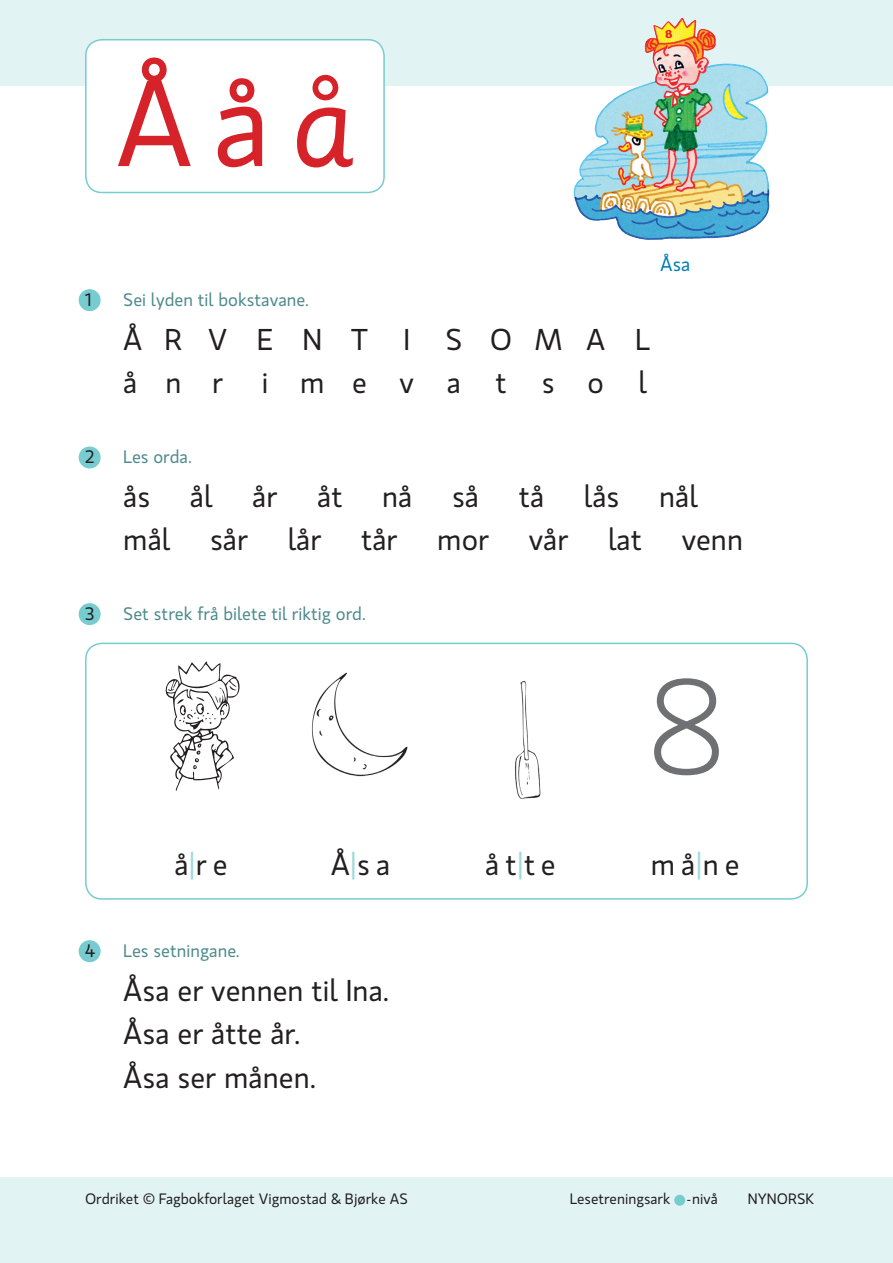
<style>
.page{position:relative;width:893px;height:1263px;background:#fff}
.page>*{position:absolute;margin:0;border:0;box-sizing:border-box;transform-origin:0 0}
.t1{font:300 134.4px "Gloriola Std";color:#6f7073}
.t2{font:121.5px "Gloriola Std";color:#d62229}
.t3{font:30px/43.5px "Gloriola Std";color:#231f20}
.t4{font:30px/43.5px "Gloriola Std";letter-spacing:.935em;color:#231f20}
.t5{font:30px "Gloriola Std";letter-spacing:1.09em;color:#231f20}
.t6{font:19.5px "Gloriola Std";color:#007fb5}
.t7{font:18px "Gloriola Std";color:#4d8a8d}
.t8{font:18px "Gloriola Std";color:#231f20}
.t9{font:15px "Gloriola Std";color:#231f20}
.s1{font-family:"Sassoon Primary";font-size:130.35px}
.s2{color:#a2dadc}
</style>
<div class="page">
<div style="left:0;top:1178px;width:893px;height:85px;background:#e2f3f4"></div>
<div style="left:674px;top:1195px;width:11px;height:11px;background:#77ccd0;border-radius:50%"></div>
<div style="left:79px;top:289px;width:22px;height:22px;background:#77ccd0;border-radius:50%"></div>
<div style="left:79px;top:446px;width:22px;height:22px;background:#77ccd0;border-radius:50%"></div>
<div style="left:79px;top:603px;width:22px;height:22px;background:#77ccd0;border-radius:50%"></div>
<div style="left:79px;top:940px;width:22px;height:22px;background:#77ccd0;border-radius:50%"></div>
<div style="left:0;top:0;width:893px;height:85px;background:#e2f3f4"></div>
<div style="left:86px;top:40px;width:298px;height:152px;background:#fff;border-radius:16px"></div>
<div style="left:85px;top:39px;width:300px;height:154px;border:2px solid #77ccd0;border-radius:16px"></div>
<div style="left:85px;top:643px;width:723px;height:257px;border:2px solid #77ccd0;border-radius:16px"></div>
<img style="left:515px;top:681px;width:26px;height:118px">
<img style="left:311px;top:672px;width:97px;height:105px">
<svg style="left:166px;top:661px;width:74px;height:130px"></svg>
<img style="left:556px;top:17px;width:223px;height:223px">
<h2 class="t2" style="left:115px;top:41px;width:239px">Å å <span class="s1">å</span></h2>
<p class="t8" style="left:85px;top:288px;width:8px">1</p>
<p class="t7" style="left:123px;top:288px;width:187px">Sei lyden til bokstavane.</p>
<p class="t4" style="left:123px;top:317px;width:529px">ÅRVENT I SOMAL ånr</p>
<p class="t5" style="left:262px;top:362px;width:387px">imevatsol</p>
<p class="t6" style="left:660px;top:251px;width:32px">Åsa</p>
<p class="t8" style="left:85px;top:445px;width:11px">2</p>
<p class="t7" style="left:123px;top:445px;width:70px">Les orda.</p>
<p class="t3" style="left:123px;top:474px;width:29px">ås</p>
<p class="t3" style="left:190px;top:474px;width:24px">ål</p>
<p class="t3" style="left:252px;top:474px;width:27px">år</p>
<p class="t3" style="left:317px;top:474px;width:27px">åt</p>
<p class="t3" style="left:382px;top:474px;width:32px">nå</p>
<p class="t3" style="left:452px;top:474px;width:29px">så</p>
<p class="t3" style="left:519px;top:474px;width:27px">tå</p>
<p class="t3" style="left:584px;top:474px;width:37px">lås</p>
<p class="t3" style="left:659px;top:474px;width:40px">nål</p>
<p class="t3" style="left:123px;top:517px;width:49px">mål</p>
<p class="t3" style="left:210px;top:517px;width:40px">sår</p>
<p class="t3" style="left:288px;top:517px;width:35px">lår</p>
<p class="t3" style="left:361px;top:517px;width:38px">tår</p>
<p class="t3" style="left:437px;top:517px;width:53px">mor</p>
<p class="t3" style="left:529px;top:517px;width:41px">vår</p>
<p class="t3" style="left:608px;top:517px;width:36px">lat</p>
<p class="t3" style="left:682px;top:517px;width:63px">venn</p>
<p class="t8" style="left:85px;top:602px;width:11px">3</p>
<p class="t7" style="left:123px;top:602px;width:244px">Set strek frå bilete til riktig ord.</p>
<h1 class="t1" style="left:648px;top:638px;width:78px">8</h1>
<p class="t3" style="left:174px;top:842px;width:55px">å<span class="s2">|</span>r e</p>
<p class="t3" style="left:331px;top:842px;width:61px">Å<span class="s2">|</span>s a</p>
<p class="t3" style="left:485px;top:842px;width:72px">åt<span class="s2">|</span>te</p>
<p class="t3" style="left:651px;top:842px;width:90px">må<span class="s2">|</span>ne</p>
<p class="t8" style="left:85px;top:938px;width:12px">4</p>
<p class="t7" style="left:123px;top:938px;width:118px">Les setningane.</p>
<p class="t3" style="left:123px;top:967px;width:267px">Åsa er vennen til Ina.<br>Åsa er åtte år.<br>Åsa ser månen.</p>
<p class="t9" style="left:85px;top:1189px;width:324px">Ordriket © Fagbokforlaget Vigmostad &amp; Bjørke AS</p>
<p class="t9" style="left:570px;top:1189px;width:149px">Lesetreningsark -nivå</p>
<p class="t9" style="left:748px;top:1189px;width:68px">NYNORSK</p>
</div>
